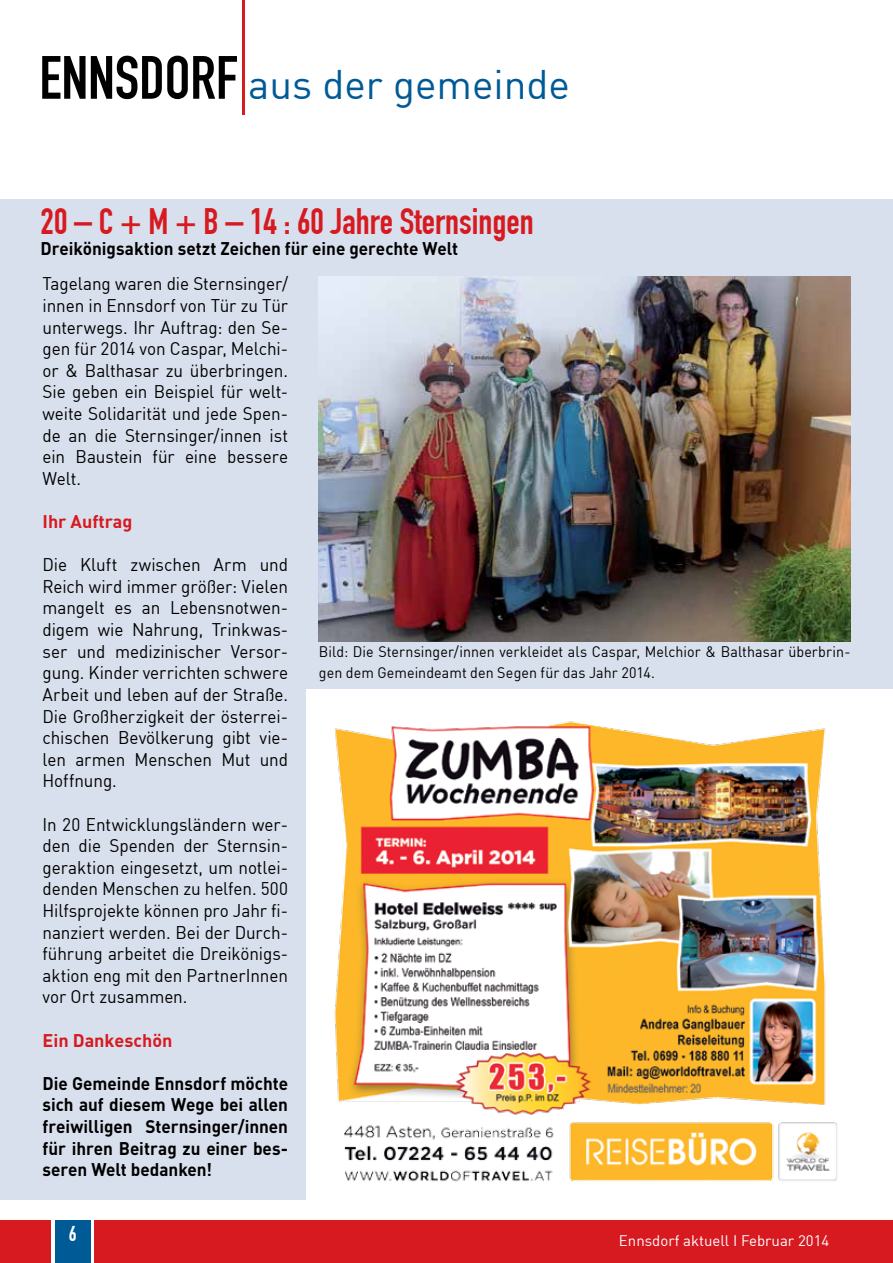
<style>
.page{position:relative;width:893px;height:1263px;background:#fff}
.page>*{position:absolute;margin:0;border:0;box-sizing:border-box;transform-origin:0 0}
.t1{font:60px "DIN Engschrift";color:#000}
.t2{font:40.5px "DIN";color:#005a96}
.t3{font:36px "DIN Engschrift";color:#d71920}
.t4{font:21px "DIN Engschrift";color:#fff}
.t5{font:18px/21.6px "DIN";letter-spacing:-.005em;color:#000;text-align:justify;scale:.95 1}
.t6{font:700 18px/21.6px "DIN";color:#000;text-align:justify;scale:.95 1}
.t7{font:700 18px "DIN";color:#d71920}
.t8{font:15px/21px "DIN";letter-spacing:.005em;color:#000;scale:.95 1}
.t9{font:15px "DIN";color:#fff}
</style>
<div class="page">
<div style="left:0;top:1220px;width:893px;height:43px;background:#d71920"></div>
<div style="left:51px;top:1220px;width:43px;height:43px;background:linear-gradient(to bottom,#fff,#fff)"></div>
<div style="left:55px;top:1220px;width:35px;height:43px;background:#005a96"></div>
<div style="left:0;top:662px;width:305px;height:537px;background:#d9e0ed"></div>
<hr style="left:242px;top:0;width:3px;height:115px;background:#d71920">
<img style="left:334px;top:721px;width:503px;height:461px">
<div style="left:0;top:200px;width:893px;height:489px;background:#d9e0ed"></div>
<img style="left:319px;top:276px;width:531px;height:365px">
<h1 class="t1" style="left:39px;top:43px;width:200px">ENNSDORF</h1>
<h2 class="t2" style="left:248px;top:59px;width:323px">aus der gemeinde</h2>
<h3 class="t3" style="left:41px;top:200px;width:495px">20 – C + M + B – 14 : 60 Jahre Sternsingen</h3>
<p class="t6" style="left:41px;top:237px;width:441px">Dreikönigsaktion setzt Zeichen für eine gerechte Welt</p>
<p class="t5" style="left:43px;top:273px;width:260px">Tagelang waren die Sternsinger/ innen in Ennsdorf von Tür zu Tür unterwegs. Ihr Auftrag: den Se&shy;gen für 2014 von Caspar, Melchi&shy;or &amp; Balthasar zu überbringen.<br>Sie geben ein Beispiel für welt&shy;weite Solidarität und jede Spen&shy;de an die Sternsinger/innen ist ein Baustein für eine bessere Welt.</p>
<p class="t7" style="left:43px;top:510px;width:91px">Ihr Auftrag</p>
<p class="t5" style="left:43px;top:554px;width:260px">Die Kluft zwischen Arm und Reich wird immer größer: Vielen mangelt es an Lebensnotwen&shy;digem wie Nahrung, Trinkwas&shy;ser und medizinischer Versor&shy;gung. Kinder verrichten schwere Arbeit und leben auf der Straße.<br>Die Großherzigkeit der österrei&shy;chischen Bevölkerung gibt vie&shy;len armen Menschen Mut und Hoffnung.</p>
<p class="t5" style="left:43px;top:813px;width:260px">In 20 Entwicklungsländern wer&shy;den die Spenden der Sternsin&shy;geraktion eingesetzt, um notlei&shy;denden Menschen zu helfen. 500<br>Hilfsprojekte können pro Jahr fi&shy;nanziert werden. Bei der Durch&shy;führung arbeitet die Dreikönigs&shy;aktion eng mit den PartnerInnen vor Ort zusammen.</p>
<p class="t7" style="left:43px;top:1028px;width:131px">Ein Dankeschön</p>
<p class="t6" style="left:43px;top:1072px;width:260px">Die Gemeinde Ennsdorf möchte sich auf diesem Wege bei allen freiwilligen Sternsinger/innen für ihren Beitrag zu einer bes&shy;seren Welt bedanken!</p>
<p class="t8" style="left:319px;top:641px;width:561px">Bild: Die Sternsinger/innen verkleidet als Caspar, Melchior &amp; Balthasar überbrin&shy;gen dem Gemeindeamt den Segen für das Jahr 2014.</p>
<p class="t4" style="left:69px;top:1221px;width:9px">6</p>
<p class="t9" style="left:619px;top:1231px;width:212px">Ennsdorf aktuell I Februar 2014</p>
</div>
